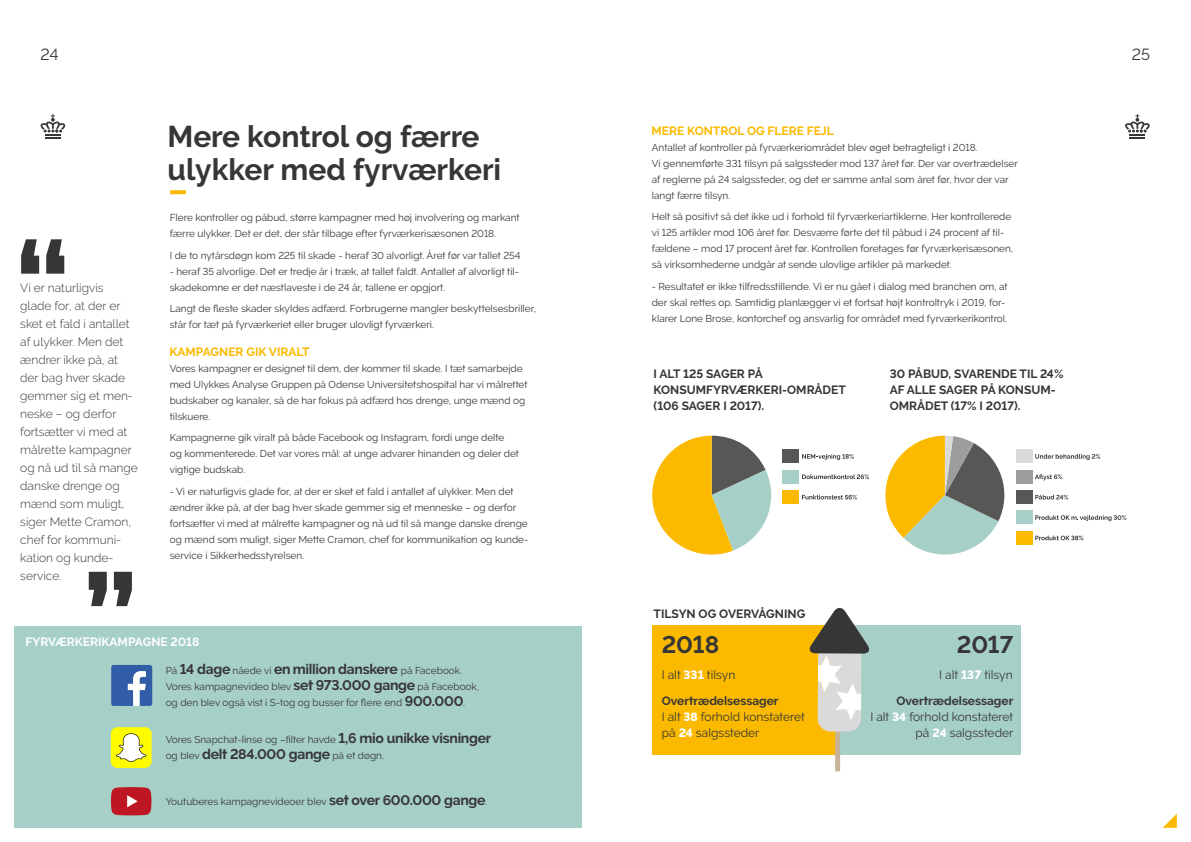
<style>
.page{position:relative;width:1191px;height:842px;background:#fff}
.page>*{position:absolute;margin:0;border:0;box-sizing:border-box;transform-origin:0 0}
.t1{font:700 30px/33px "Raleway";color:#373636}
.t2{font:700 24px "Raleway";color:#373636}
.t3{font:16px "Raleway";color:#373636}
.t4{font:700 14px "Raleway";letter-spacing:-.02em;color:#373636}
.t5{font:300 12px/18px "Raleway";color:#373636}
.t6{font:12px/16px "Raleway";color:#373636}
.t7{font:700 12px/16px "Raleway";color:#373636}
.t8{font:700 12px "Raleway";color:#fbba00}
.t9{font:700 12px "Raleway";color:#fff}
.t10{font:10px/16px "Raleway";color:#373636}
.s1{font-weight:400;font-size:10px}
.s2{font-weight:700;font-size:14px}
.s3{font-weight:800;color:#fff}
.s4{font-weight:700}
</style>
<div class="page">
<svg style="left:170px;top:190px;width:16px;height:4px"></svg>
<div style="left:14px;top:626px;width:567px;height:202px;background:#a6cfc8"></div>
<div style="left:782px;top:449px;width:17px;height:14px;background:#575756"></div>
<div style="left:782px;top:470px;width:17px;height:13px;background:#a6cfc8"></div>
<div style="left:782px;top:490px;width:17px;height:14px;background:#fbba00"></div>
<svg style="left:652px;top:436px;width:120px;height:119px"></svg>
<svg style="left:802px;top:495px;width:55px;height:4px"></svg>
<svg style="left:802px;top:474px;width:67px;height:5px"></svg>
<svg style="left:802px;top:454px;width:52px;height:6px"></svg>
<div style="left:1015px;top:531px;width:17px;height:14px;background:#fbba00"></div>
<div style="left:1015px;top:511px;width:17px;height:13px;background:#a6cfc8"></div>
<div style="left:1015px;top:490px;width:17px;height:14px;background:#575756"></div>
<div style="left:1015px;top:470px;width:17px;height:13px;background:#9d9d9c"></div>
<div style="left:1015px;top:449px;width:17px;height:14px;background:#dadada"></div>
<svg style="left:885px;top:436px;width:120px;height:119px"></svg>
<svg style="left:1035px;top:454px;width:65px;height:6px"></svg>
<svg style="left:1035px;top:474px;width:27px;height:6px"></svg>
<svg style="left:1035px;top:495px;width:33px;height:4px"></svg>
<svg style="left:1035px;top:515px;width:91px;height:6px"></svg>
<svg style="left:1035px;top:535px;width:48px;height:5px"></svg>
<div style="left:652px;top:625px;width:184px;height:130px;background:#fbba00"></div>
<div style="left:836px;top:625px;width:184px;height:130px;background:#a6cfc8"></div>
<svg style="left:809px;top:607px;width:61px;height:165px"></svg>
<svg style="left:41px;top:114px;width:24px;height:24px"></svg>
<svg style="left:1125px;top:114px;width:24px;height:24px"></svg>
<svg style="left:21px;top:239px;width:43px;height:35px"></svg>
<svg style="left:89px;top:572px;width:43px;height:34px"></svg>
<svg style="left:111px;top:665px;width:41px;height:41px;background:#5a7cb8"></svg>
<svg style="left:111px;top:787px;width:40px;height:28px"></svg>
<div style="left:111px;top:727px;width:41px;height:41px;background:#fffc00;border-radius:6px"></div>
<svg style="left:116px;top:733px;width:30px;height:29px"></svg>
<svg style="left:1162px;top:814px;width:14px;height:14px"></svg>
<h3 class="t3" style="left:41px;top:45px;width:19px">24</h3>
<h3 class="t3" style="left:1131px;top:45px;width:20px">25</h3>
<p class="t5" style="left:20px;top:279px;width:119px">Vi er naturligvis glade for, at der er sket et fald i antallet af ulykker. Men det ændrer ikke på, at der bag hver skade gemmer sig et men&shy;neske – og derfor fortsætter vi med at målrette kampagner og nå ud til så mange danske drenge og mænd som muligt, siger Mette Cramon, chef for kommuni&shy;kation og kunde&shy;service.</p>
<h1 class="t1" style="left:168px;top:120px;width:335px">Mere kontrol og færre ulykker med fyrværkeri</h1>
<p class="t8" style="left:651px;top:124px;width:184px">MERE KONTROL OG FLERE FEJL</p>
<p class="t10" style="left:652px;top:139px;width:368px">Antallet af kontroller på fyrværkeriområdet blev øget betragteligt i 2018.<br>Vi gennemførte 331 tilsyn på salgssteder mod 137 året før. Der var overtrædelser af reglerne på 24 salgssteder, og det er samme antal som året før, hvor der var langt færre tilsyn.</p>
<p class="t10" style="left:652px;top:209px;width:363px">Helt så positivt så det ikke ud i forhold til fyrværkeriartiklerne. Her kontrollerede vi 125 artikler mod 106 året før. Desværre førte det til påbud i 24 procent af til&shy;fældene – mod 17 procent året før. Kontrollen foretages før fyrværkerisæsonen, så virksomhederne undgår at sende ulovlige artikler på markedet.</p>
<p class="t10" style="left:652px;top:278px;width:357px">- Resultatet er ikke tilfredsstillende. Vi er nu gået i dialog med branchen om, at der skal rettes op. Samtidig planlægger vi et fortsat højt kontroltryk i 2019, for&shy;klarer Lone Brose, kontorchef og ansvarlig for området med fyrværkerikontrol.</p>
<p class="t10" style="left:170px;top:209px;width:351px">Flere kontroller og påbud, større kampagner med høj involvering og markant færre ulykker. Det er det, der står tilbage efter fyrværkerisæsonen 2018.</p>
<p class="t10" style="left:170px;top:247px;width:352px">I de to nytårsdøgn kom 225 til skade - heraf 30 alvorligt. Året før var tallet 254</p>
<p class="t10" style="left:170px;top:263px;width:351px">- heraf 35 alvorlige. Det er tredje år i træk, at tallet faldt. Antallet af alvorligt til&shy;skadekomne er det næstlaveste i de 24 år, tallene er opgjort.</p>
<p class="t10" style="left:170px;top:301px;width:368px">Langt de fleste skader skyldes adfærd. Forbrugerne mangler beskyttelsesbriller, står for tæt på fyrværkeriet eller bruger ulovligt fyrværkeri.</p>
<p class="t8" style="left:169px;top:345px;width:141px">KAMPAGNER GIK VIRALT</p>
<p class="t10" style="left:170px;top:360px;width:359px">Vores kampagner er designet til dem, der kommer til skade. I tæt samarbejde med Ulykkes Analyse Gruppen på Odense Universitetshospital har vi målrettet budskaber og kanaler, så de har fokus på adfærd hos drenge, unge mænd og tilskuere.</p>
<p class="t10" style="left:170px;top:430px;width:351px">Kampagnerne gik viralt på både Facebook og Instagram, fordi unge delte<br>og kommenterede. Det var vores mål: at unge advarer hinanden og deler det vigtige budskab.</p>
<p class="t10" style="left:170px;top:484px;width:360px">- Vi er naturligvis glade for, at der er sket et fald i antallet af ulykker. Men det ændrer ikke på, at der bag hver skade gemmer sig et menneske – og derfor fortsætter vi med at målrette kampagner og nå ud til så mange danske drenge og mænd som muligt, siger Mette Cramon, chef for kommunikation og kunde&shy;service i Sikkerhedsstyrelsen.</p>
<p class="t7" style="left:653px;top:366px;width:194px">I ALT 125 SAGER PÅ<br>KONSUMFYRVÆRKERI-OMRÅDET (106 SAGER I 2017).</p>
<p class="t7" style="left:889px;top:366px;width:175px">30 PÅBUD, SVARENDE TIL 24%<br>AF ALLE SAGER PÅ KONSUM-<br>OMRÅDET (17% I 2017).</p>
<p class="t9" style="left:26px;top:635px;width:175px">FYRVÆRKERIKAMPAGNE 2018</p>
<h3 class="t4" style="left:166px;top:661px;width:298px"><span class="s1">På</span> 14 dage <span class="s1">nåede vi</span> en million danskere <span class="s1">på Facebook.</span></h3>
<p class="t10" style="left:166px;top:678px;width:315px">Vores kampagnevideo blev <span class="s2">set 973.000 gange</span> på Facebook, og den blev også vist i S-tog og busser for flere end <span class="s2">900.000</span>.</p>
<p class="t10" style="left:166px;top:732px;width:327px">Vores Snapchat-linse og –filter havde <span class="s2">1,6 mio unikke visninger</span></p>
<h3 class="t4" style="left:166px;top:746px;width:220px"><span class="s1">og blev</span> delt 284.000 gange <span class="s1">på et døgn.</span></h3>
<p class="t10" style="left:166px;top:793px;width:322px">Youtuberes kampagnevideoer blev <span class="s2">set over 600.000 gange</span>.</p>
<p class="t7" style="left:653px;top:606px;width:153px">TILSYN OG OVERVÅGNING</p>
<h2 class="t2" style="left:661px;top:631px;width:59px">2018</h2>
<h2 class="t2" style="left:956px;top:631px;width:58px">2017</h2>
<p class="t6" style="left:661px;top:666px;width:75px">I alt <span class="s3">331</span> tilsyn</p>
<p class="t6" style="left:939px;top:666px;width:75px">I alt <span class="s3">137</span> tilsyn</p>
<p class="t6" style="left:661px;top:692px;width:145px"><span class="s4">Overtrædelsessager<br></span>I alt <span class="s3">38</span> forhold konstateret på <span class="s3">24</span> salgssteder</p>
<p class="t6" style="left:870px;top:692px;width:144px;text-align:right"><span class="s4">Overtrædelsessager<br></span>I alt <span class="s3">34</span> forhold konstateret på <span class="s3">24</span> salgssteder</p>
</div>
